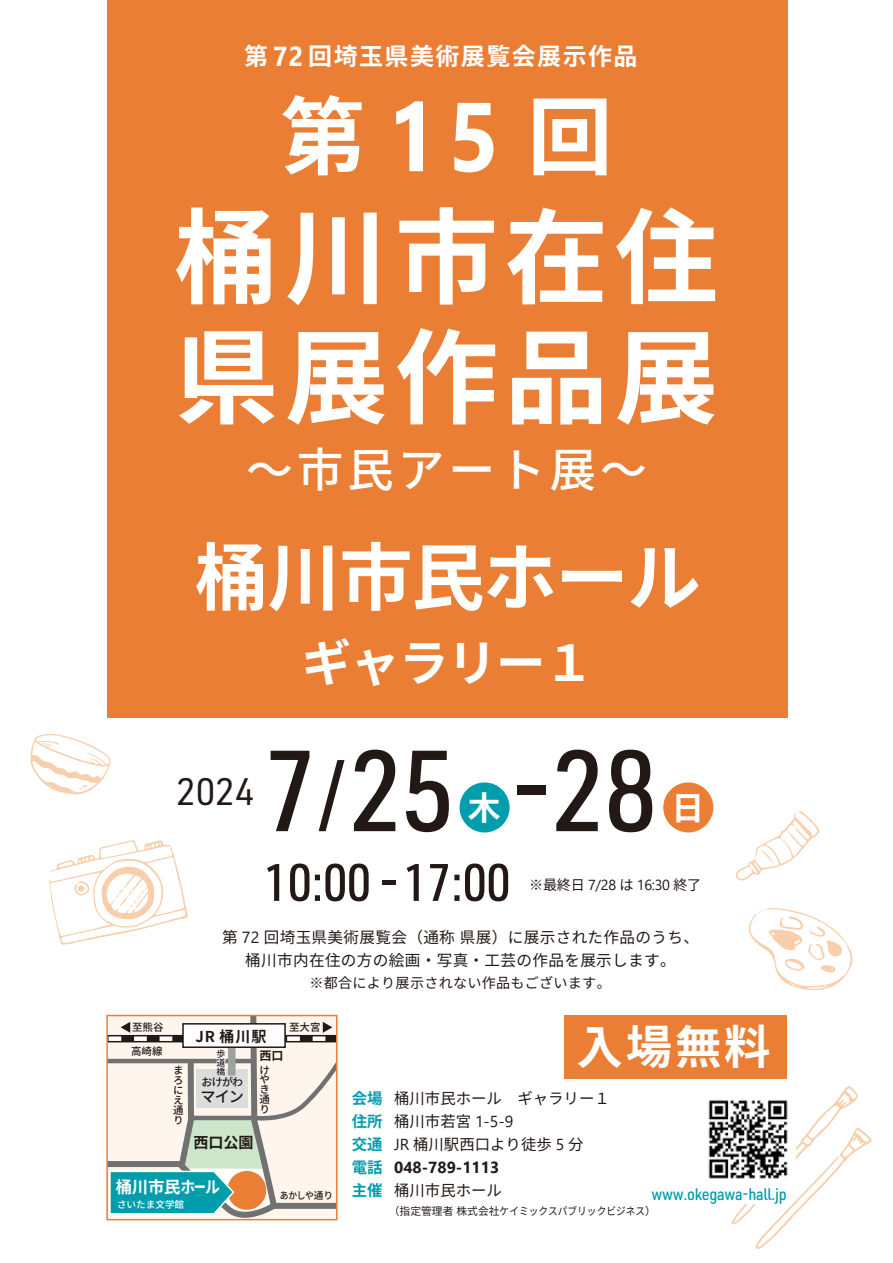
<style>
.page{position:relative;width:893px;height:1263px;background:#fff}
.page>*{position:absolute;margin:0;border:0;box-sizing:border-box;transform-origin:0 0}
.t1{font:500 112.65px "URWDIN Semi Cond";color:#221815}
.t2{font:700 103.65px/120px "Source Han Sans JP";letter-spacing:.06em;color:#fff}
.t3{font:700 85.2px "Source Han Sans JP";color:#fff}
.t4{font:700 73.5px "Source Han Sans JP";letter-spacing:-.02em;color:#fff}
.t5{font:500 51.6px "URWDIN Semi Cond";letter-spacing:-.02em;color:#221815}
.t6{font:700 49.5px "Source Han Sans JP";letter-spacing:-.02em;color:#fff}
.t7{font:500 46.8px "Source Han Sans JP";letter-spacing:.08em;color:#fff}
.t8{font:700 46.5px "Source Han Sans JP";color:#fff}
.t9{font:37.5px "URWDIN";color:#221815}
.t10{font:700 32.85px "Source Han Sans JP";color:#fff}
.t11{font:700 24px "Source Han Sans JP";letter-spacing:.06em;color:#fff}
.t12{font:500 16.5px "URWDIN Semi Cond";letter-spacing:-.02em;color:#009dad}
.t13{font:700 16.5px "Source Han Sans JP";letter-spacing:-.02em;color:#fff}
.t14{font:700 16.05px "Segoe UI";color:#221815}
.t15{font:15.6px/23.4px "Source Han Sans JP";letter-spacing:.02em;color:#221815;text-align:center}
.t16{font:15.45px/23.1px "Source Han Sans JP";color:#221815}
.t17{font:700 15.45px/23.1px "Source Han Sans JP";color:#009dad;text-align:justify}
.t18{font:700 15.15px "Source Han Sans JP";color:#221815}
.t19{font:500 15.15px "Source Han Sans JP";color:#221815}
.t20{font:700 15px "Source Han Sans JP";color:#221815}
.t21{font:14.55px "Segoe UI";color:#221815}
.t22{font:14.1px "Source Han Sans JP";letter-spacing:.02em;color:#221815}
.t23{font:700 12px "Source Han Sans JP";color:#221815}
.t24{font:500 10.95px "Source Han Sans JP";color:#221815}
.t25{font:10.8px "Source Han Sans JP";color:#221815}
.t26{font:500 10.5px/9.9px "Source Han Sans JP";color:#221815;text-align:justify}
.t27{font:500 9.75px "Source Han Sans JP";letter-spacing:-.04em;color:#221815;scale:.9 1}
.t28{font:500 9.6px "Source Han Sans JP";color:#fff}
.t29{font:500 9px/9px "Source Han Sans JP";color:#221815;text-align:justify}
.s1{font-family:"Segoe UI";font-size:27.45px}
.s2{font-family:"Segoe UI";font-size:97.5px}
.s3{font-weight:400;font-size:93.9px}
.s4{font-family:"Source Han Sans JP";font-size:14.1px}
.s5{font-family:"Segoe UI";font-size:16.05px}
.s6{font-family:"Segoe UI";font-size:15.9px}
</style>
<div class="page">
<svg style="left:732px;top:1086px;width:140px;height:163px"></svg>
<div style="left:564px;top:1015px;width:223px;height:64px;background:#eb7e35"></div>
<div style="left:108px;top:0;width:680px;height:717px;background:#eb7e35"></div>
<svg style="left:49px;top:840px;width:139px;height:105px"></svg>
<svg style="left:735px;top:811px;width:85px;height:70px"></svg>
<svg style="left:748px;top:908px;width:105px;height:83px"></svg>
<div style="left:459px;top:782px;width:51px;height:50px;background:#009dad;border-radius:50%"></div>
<div style="left:663px;top:782px;width:50px;height:50px;background:#eb7e35;border-radius:50%"></div>
<svg style="left:30px;top:734px;width:81px;height:60px"></svg>
<img style="left:708px;top:1091px;width:87px;height:96px">
<div style="left:696px;top:1180px;width:91px;height:23px;background:#fff"></div>
<svg style="left:107px;top:1015px;width:230px;height:205px"></svg>
<h3 class="t11" style="left:244px;top:43px;width:395px">第 <span class="s1">72</span> 回埼玉県美術展覧会展示作品</h3>
<h3 class="t3" style="left:280px;top:89px;width:334px">第<span class="s2">15</span> 回</h3>
<h2 class="t2" style="left:175px;top:200px;width:545px">桶川市在住県展作品展</h2>
<h3 class="t7" style="left:246px;top:443px;width:402px">～市民アート展～</h3>
<h3 class="t4" style="left:195px;top:536px;width:507px">桶川市民ホール</h3>
<h3 class="t6" style="left:302px;top:635px;width:294px">ギャラリー１</h3>
<h3 class="t9" style="left:176px;top:767px;width:80px">2024</h3>
<h1 class="t1" style="left:264px;top:716px;width:193px">7<span class="s3">/</span>25</h1>
<h3 class="t10" style="left:468px;top:790px;width:34px">木</h3>
<h1 class="t1" style="left:509px;top:716px;width:150px">-28</h1>
<h3 class="t10" style="left:671px;top:790px;width:34px">日</h3>
<h3 class="t5" style="left:264px;top:848px;width:249px">10:00 -17:00</h3>
<p class="t21" style="left:529px;top:871px;width:173px"><span class="s4">※最終日</span> 7/28 <span class="s4">は</span> 16:30 <span class="s4">終了</span></p>
<p class="t15" style="left:222px;top:926px;width:478px">第 <span class="s5">72</span> 回埼玉県美術展覧会（通称県展）に展示された作品のうち、桶川市内在住の方の絵画・写真・工芸の作品を展示します。</p>
<p class="t22" style="left:309px;top:975px;width:303px">※都合により展示されない作品もございます。</p>
<p class="t26" style="left:132px;top:1022px;width:33px">至熊谷</p>
<p class="t26" style="left:289px;top:1022px;width:33px">至大宮</p>
<p class="t26" style="left:173px;top:1066px;width:12px">まろにえ通り</p>
<p class="t20" style="left:195px;top:1027px;width:73px">JR 桶川駅</p>
<p class="t26" style="left:131px;top:1046px;width:33px">高崎線</p>
<p class="t29" style="left:217px;top:1049px;width:10px">歩道橋</p>
<p class="t23" style="left:260px;top:1049px;width:25px">西口</p>
<p class="t26" style="left:259px;top:1065px;width:12px">けやき通り</p>
<p class="t24" style="left:201px;top:1076px;width:43px">おけがわ</p>
<p class="t19" style="left:201px;top:1088px;width:45px">マイン</p>
<p class="t18" style="left:193px;top:1134px;width:62px">西口公園</p>
<p class="t13" style="left:116px;top:1177px;width:106px">桶川市民ホール</p>
<p class="t28" style="left:117px;top:1199px;width:69px">さいたま文学館</p>
<p class="t27" style="left:280px;top:1190px;width:61px">あかしや通り</p>
<p class="t17" style="left:352px;top:1087px;width:32px">会場住所交通電話主催</p>
<h3 class="t8" style="left:576px;top:1020px;width:196px">入場無料</h3>
<p class="t16" style="left:394px;top:1087px;width:217px">桶川市民ホール　ギャラリー１桶川市若宮 <span class="s6">1-5-9<br>JR</span> 桶川駅西口より徒歩 <span class="s6">5</span> 分</p>
<p class="t14" style="left:394px;top:1152px;width:107px">048-789-1113</p>
<p class="t16" style="left:394px;top:1179px;width:109px">桶川市民ホール</p>
<p class="t25" style="left:389px;top:1205px;width:269px">（指定管理者株式会社ケイミックスパブリックビジネス）</p>
<p class="t12" style="left:652px;top:1183px;width:137px">www.okegawa-hall.jp</p>
</div>
